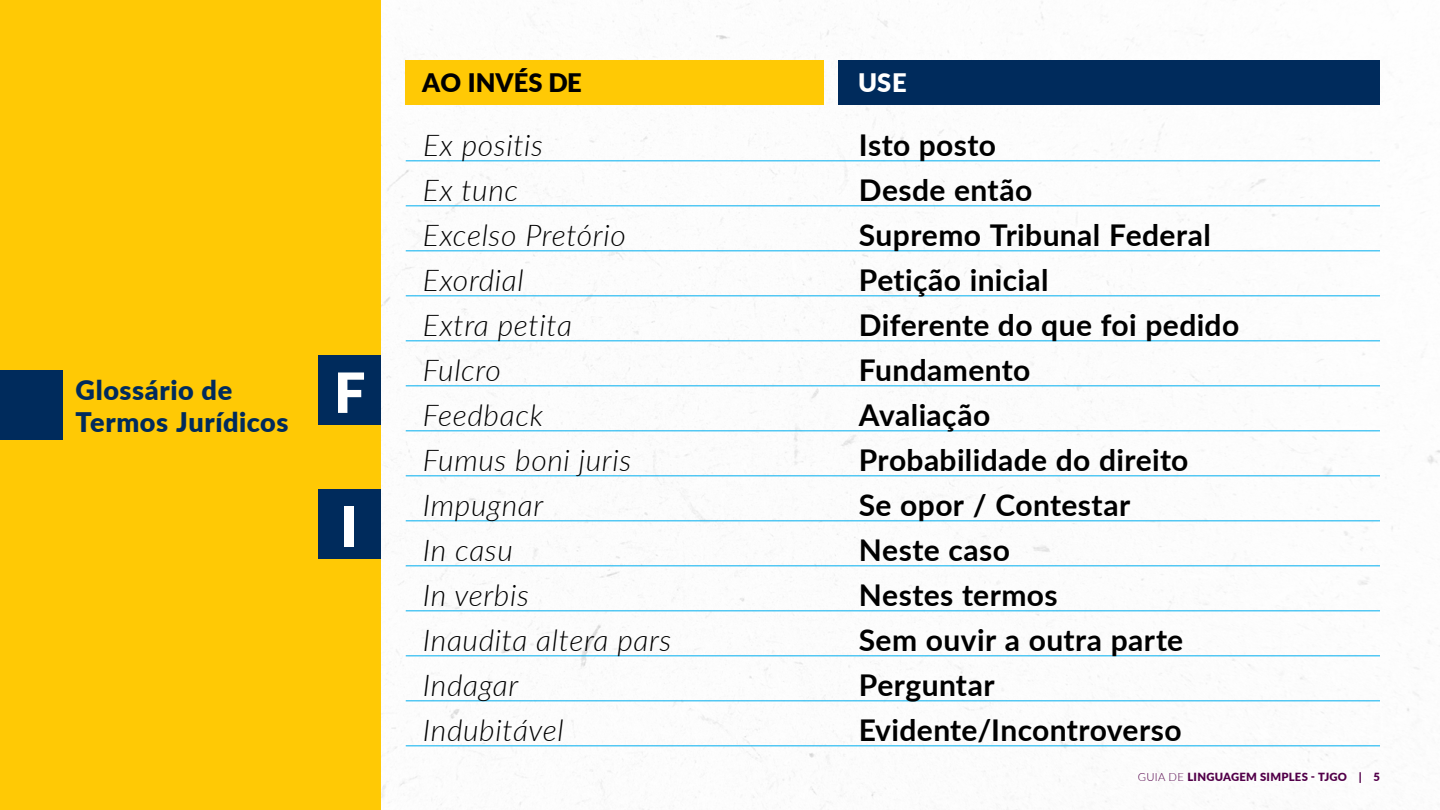
<style>
.page{position:relative;width:1440px;height:810px;background:#fff}
.page>*{position:absolute;margin:0;border:0;box-sizing:border-box;transform-origin:0 0}
.t1{font:900 55.5px "Lato";color:#fff}
.t2{font:700 30px "Lato";letter-spacing:.015em;color:#000}
.t3{font:italic 300 30px "Lato";letter-spacing:.02em;color:#000}
.t4{font:900 27px/31.5px "Lato";letter-spacing:.02em;color:#002b5c}
.t5{font:900 25.5px "Lato";color:#000}
.t6{font:900 25.5px "Lato";color:#fff}
.t7{font:900 11.25px "Lato";letter-spacing:.02em;color:#520049}
.s1{font-weight:300}
</style>
<div class="page">
<img style="left:380px;top:0;width:1060px;height:810px">
<div style="left:0;top:0;width:380px;height:810px;background:#ffc905"></div>
<div style="left:0;top:370px;width:62px;height:70px;background:#002b5c"></div>
<div style="left:406px;top:60px;width:418px;height:44px;background:#ffc905"></div>
<div style="left:838px;top:60px;width:542px;height:44px;background:#002b5c"></div>
<hr style="left:406px;top:161px;width:974px;height:1px;background:#00aeef">
<hr style="left:406px;top:206px;width:974px;height:1px;background:#00aeef">
<hr style="left:406px;top:251px;width:974px;height:1px;background:#00aeef">
<hr style="left:406px;top:296px;width:974px;height:1px;background:#00aeef">
<hr style="left:406px;top:341px;width:974px;height:1px;background:#00aeef">
<hr style="left:406px;top:386px;width:974px;height:1px;background:#00aeef">
<hr style="left:406px;top:431px;width:974px;height:1px;background:#00aeef">
<hr style="left:406px;top:476px;width:974px;height:1px;background:#00aeef">
<hr style="left:406px;top:521px;width:974px;height:1px;background:#00aeef">
<hr style="left:406px;top:566px;width:974px;height:1px;background:#00aeef">
<hr style="left:406px;top:611px;width:974px;height:1px;background:#00aeef">
<hr style="left:406px;top:656px;width:974px;height:1px;background:#00aeef">
<hr style="left:406px;top:701px;width:974px;height:1px;background:#00aeef">
<hr style="left:406px;top:746px;width:974px;height:1px;background:#00aeef">
<div style="left:318px;top:356px;width:62px;height:69px;background:#002b5c"></div>
<div style="left:318px;top:489px;width:62px;height:70px;background:#002b5c"></div>
<p class="t4" style="left:75px;top:373px;width:215px">Glossário de<br>Termos Jurídicos</p>
<h1 class="t1" style="left:334px;top:351px;width:33px">F</h1>
<h1 class="t1" style="left:340px;top:484px;width:19px">I</h1>
<p class="t5" style="left:422px;top:64px;width:161px">AO INVÉS DE</p>
<p class="t6" style="left:858px;top:64px;width:50px">USE</p>
<p class="t3" style="left:423px;top:124px;width:122px">Ex positis</p>
<p class="t2" style="left:859px;top:123px;width:139px">Isto posto</p>
<p class="t3" style="left:423px;top:169px;width:97px">Ex tunc</p>
<p class="t2" style="left:859px;top:168px;width:175px">Desde então</p>
<p class="t3" style="left:423px;top:214px;width:204px">Excelso Pretório</p>
<p class="t2" style="left:859px;top:213px;width:354px">Supremo Tribunal Federal</p>
<p class="t3" style="left:423px;top:259px;width:102px">Exordial</p>
<p class="t2" style="left:859px;top:258px;width:191px">Petição inicial</p>
<p class="t3" style="left:423px;top:304px;width:150px">Extra petita</p>
<p class="t2" style="left:859px;top:303px;width:382px">Diferente do que foi pedido</p>
<p class="t3" style="left:423px;top:349px;width:79px">Fulcro</p>
<p class="t2" style="left:859px;top:348px;width:173px">Fundamento</p>
<p class="t3" style="left:423px;top:394px;width:121px">Feedback</p>
<p class="t2" style="left:859px;top:393px;width:133px">Avaliação</p>
<p class="t3" style="left:423px;top:439px;width:210px">Fumus boni juris</p>
<p class="t2" style="left:859px;top:438px;width:331px">Probabilidade do direito</p>
<p class="t3" style="left:423px;top:484px;width:122px">Impugnar</p>
<p class="t2" style="left:859px;top:483px;width:273px">Se opor / Contestar</p>
<p class="t3" style="left:423px;top:529px;width:91px">In casu</p>
<p class="t2" style="left:859px;top:528px;width:153px">Neste caso</p>
<p class="t3" style="left:423px;top:574px;width:107px">In verbis</p>
<p class="t2" style="left:859px;top:573px;width:200px">Nestes termos</p>
<p class="t3" style="left:423px;top:619px;width:250px">Inaudita altera pars</p>
<p class="t2" style="left:859px;top:618px;width:326px">Sem ouvir a outra parte</p>
<p class="t3" style="left:423px;top:664px;width:97px">Indagar</p>
<p class="t2" style="left:859px;top:663px;width:137px">Perguntar</p>
<p class="t3" style="left:423px;top:709px;width:142px">Indubitável</p>
<p class="t2" style="left:859px;top:708px;width:324px">Evidente/Incontroverso</p>
<p class="t7" style="left:1138px;top:768px;width:243px"><span class="s1">GUIA DE</span> LINGUAGEM SIMPLES - TJGO | 5</p>
</div>
